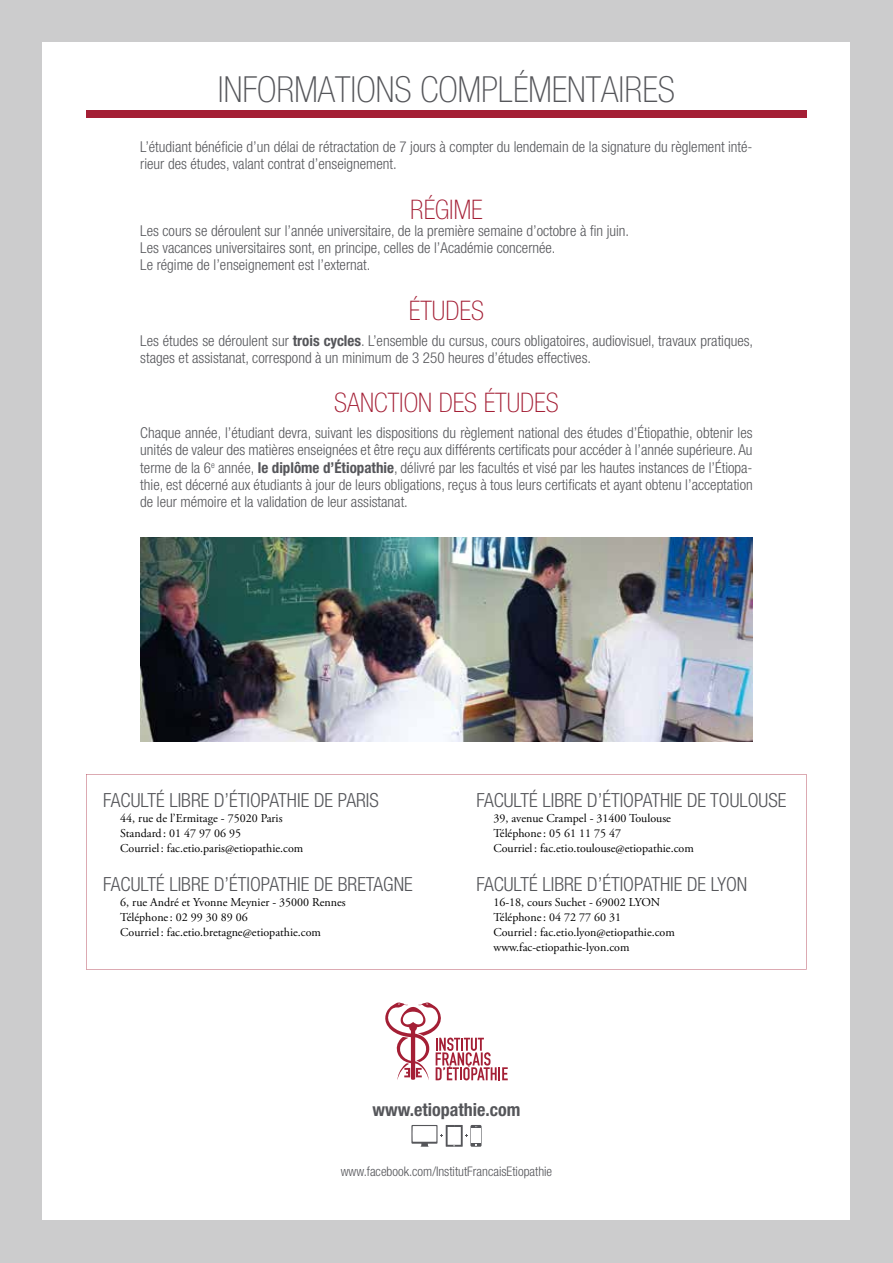
<style>
.page{position:relative;width:893px;height:1263px;background:#cccccd}
.page>*{position:absolute;margin:0;border:0;box-sizing:border-box;transform-origin:0 0}
.t1{font:100 condensed 36px "Helvetica Neue LT Std";color:#55565a}
.t2{font:100 condensed 27px "Helvetica Neue LT Std";color:#a41f35}
.t3{font:300 condensed 19.5px "Helvetica Neue LT Std";color:#55565a}
.t4{font:700 condensed 18px "Helvetica Neue LT Std";color:#55565a}
.t5{font:300 condensed 15px/17.2px "Helvetica Neue LT Std";color:#55565a}
.t6{font:300 condensed 13.2px "Helvetica Neue LT Std";color:#55565a}
.t7{font:12px/15px "Adobe Garamond Pro";color:#000}
.s1{font-weight:700}
</style>
<div class="page">
<div style="left:43px;top:43px;width:807px;height:1177px;background:#fff"></div>
<div style="left:86px;top:111px;width:720px;height:7px;background:#a41f35"></div>
<svg style="left:86px;top:774px;width:720px;height:195px"></svg>
<svg style="left:385px;top:1002px;width:123px;height:79px"></svg>
<svg style="left:411px;top:1125px;width:71px;height:22px"></svg>
<img style="left:140px;top:538px;width:613px;height:203px">
<h1 class="t1" style="left:218px;top:69px;width:458px">INFORMATIONS COMPLÉMENTAIRES</h1>
<p class="t5" style="left:140px;top:138px;width:614px">L’étudiant bénéficie d’un délai de rétractation de 7 jours à compter du lendemain de la signature du règlement inté&shy;rieur des études, valant contrat d’enseignement.</p>
<h2 class="t2" style="left:410px;top:194px;width:74px">RÉGIME</h2>
<p class="t5" style="left:140px;top:222px;width:490px">Les cours se déroulent sur l’année universitaire, de la première semaine d’octobre à fin juin.<br>Les vacances universitaires sont, en principe, celles de l’Académie concernée.<br>Le régime de l’enseignement est l’externat.</p>
<h2 class="t2" style="left:409px;top:295px;width:77px">ÉTUDES</h2>
<p class="t5" style="left:140px;top:332px;width:614px">Les études se déroulent sur <span class="s1">trois cycles</span>. L’ensemble du cursus, cours obligatoires, audiovisuel, travaux pratiques, stages et assistanat, correspond à un minimum de 3 250 heures d’études effectives.</p>
<h2 class="t2" style="left:334px;top:388px;width:226px">SANCTION DES ÉTUDES</h2>
<p class="t5" style="left:140px;top:424px;width:614px;text-align:justify">Chaque année, l’étudiant devra, suivant les dispositions du règlement national des études d’Étiopathie, obtenir les unités de valeur des matières enseignées et être reçu aux différents certificats pour accéder à l’année supérieure. Au terme de la 6<sup>e</sup> année, <span class="s1">le diplôme d’Étiopathie</span>, délivré par les facultés et visé par les hautes instances de l’Étiopa&shy;thie, est décerné aux étudiants à jour de leurs obligations, reçus à tous leurs certificats et ayant obtenu l’acceptation de leur mémoire et la validation de leur assistanat.</p>
<h3 class="t3" style="left:103px;top:789px;width:277px">FACULTÉ LIBRE D’ÉTIOPATHIE DE PARIS</h3>
<p class="t7" style="left:120px;top:811px;width:184px">44, rue de l’Ermitage - 75020 Paris<br>Standard : 01 47 97 06 95<br>Courriel : fac.etio.paris@etiopathie.com</p>
<h3 class="t3" style="left:103px;top:873px;width:311px">FACULTÉ LIBRE D’ÉTIOPATHIE DE BRETAGNE</h3>
<p class="t7" style="left:120px;top:895px;width:227px">6, rue André et Yvonne Meynier - 35000 Rennes<br>Téléphone : 02 99 30 89 06<br>Courriel : fac.etio.bretagne@etiopathie.com</p>
<h3 class="t3" style="left:476px;top:789px;width:311px">FACULTÉ LIBRE D’ÉTIOPATHIE DE TOULOUSE</h3>
<p class="t7" style="left:493px;top:811px;width:202px">39, avenue Crampel - 31400 Toulouse<br>Téléphone : 05 61 11 75 47<br>Courriel : fac.etio.toulouse@etiopathie.com</p>
<h3 class="t3" style="left:476px;top:873px;width:273px">FACULTÉ LIBRE D’ÉTIOPATHIE DE LYON</h3>
<p class="t7" style="left:493px;top:895px;width:183px">16-18, cours Suchet - 69002 LYON<br>Téléphone : 04 72 77 60 31<br>Courriel : fac.etio.lyon@etiopathie.com www.fac-etiopathie-lyon.com</p>
<p class="t4" style="left:373px;top:1099px;width:149px">www.etiopathie.com</p>
<p class="t6" style="left:341px;top:1163px;width:213px">www.facebook.com/InstitutFrancaisEtiopathie</p>
</div>
